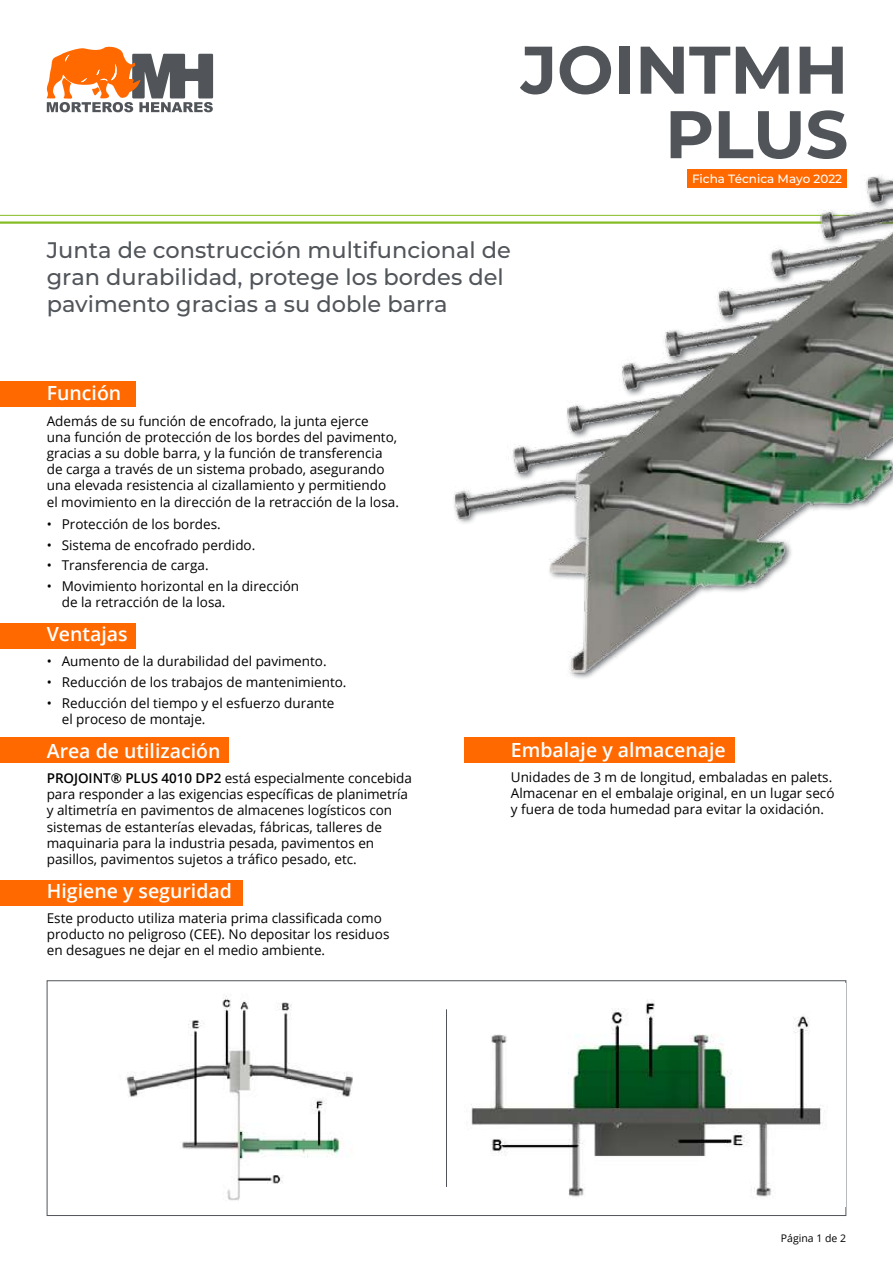
<style>
.page{position:relative;width:893px;height:1263px;background:#fff}
.page>*{position:absolute;margin:0;border:0;box-sizing:border-box;transform-origin:0 0}
.t1{font:700 67.2px/64.5px "Montserrat";letter-spacing:-.005em;color:#51555a;text-align:right}
.t2{font:500 22.5px/27px "Montserrat";color:#51555a}
.t3{font:600 19.5px "Open Sans";color:#fff}
.t4{font:13.5px/16.2px "Open Sans";color:#000}
.t5{font:500 12px "Montserrat";color:#fff}
.t6{font:10.5px "Open Sans";color:#000}
.s1{font-weight:600}
</style>
<div class="page">
<hr style="left:0;top:221px;width:893px;height:3px;background:#86bc23">
<hr style="left:0;top:215px;width:893px;height:1px;background:#86bc23">
<div style="left:0;top:623px;width:136px;height:25px;background:#ff6900"></div>
<div style="left:0;top:738px;width:229px;height:25px;background:#ff6900"></div>
<div style="left:0;top:880px;width:242px;height:25px;background:#ff6900"></div>
<div style="left:0;top:381px;width:136px;height:26px;background:#ff6900"></div>
<svg style="left:46px;top:47px;width:167px;height:65px"></svg>
<img style="left:430px;top:169px;width:463px;height:510px">
<hr style="left:446px;top:1009px;width:1px;height:178px;background:#51555a">
<div style="left:47px;top:980px;width:799px;height:236px;border:1px solid #51555a"></div>
<img style="left:126px;top:995px;width:227px;height:206px">
<img style="left:471px;top:984px;width:374px;height:222px">
<div style="left:464px;top:737px;width:270px;height:26px;background:#ff6900"></div>
<div style="left:688px;top:170px;width:159px;height:18px;background:#ff6900"></div>
<h1 class="t1" style="left:521px;top:34px;width:329px">JOINTMH<br>PLUS</h1>
<p class="t5" style="left:692px;top:170px;width:152px">Ficha Técnica Mayo 2022</p>
<h2 class="t2" style="left:47px;top:236px;width:466px">Junta de construcción multifuncional de gran durabilidad, protege los bordes del pavimento gracias a su doble barra</h2>
<h3 class="t3" style="left:47px;top:380px;width:76px">Función</h3>
<p class="t4" style="left:47px;top:412px;width:354px">Además de su función de encofrado, la junta ejerce<br>una función de protección de los bordes del pavimento, gracias a su doble barra, y la función de transferencia de carga a través de un sistema probado, asegurando una elevada resistencia al cizallamiento y permitiendo el movimiento en la dirección de la retracción de la losa.</p>
<p class="t4" style="left:47px;top:515px;width:176px">• Protección de los bordes.</p>
<p class="t4" style="left:47px;top:536px;width:210px">• Sistema de encofrado perdido.</p>
<p class="t4" style="left:47px;top:557px;width:163px">• Transferencia de carga.</p>
<p class="t4" style="left:62px;top:577px;width:239px;text-indent:-15px">• Movimiento horizontal en la dirección de la retracción de la losa.</p>
<h3 class="t3" style="left:47px;top:620px;width:82px">Ventajas</h3>
<p class="t4" style="left:47px;top:653px;width:281px">• Aumento de la durabilidad del pavimento.</p>
<p class="t4" style="left:47px;top:673px;width:301px">• Reducción de los trabajos de mantenimiento.</p>
<p class="t4" style="left:62px;top:694px;width:274px;text-indent:-15px">• Reducción del tiempo y el esfuerzo durante el proceso de montaje.</p>
<h3 class="t3" style="left:47px;top:737px;width:175px">Area de utilización</h3>
<p class="t4" style="left:47px;top:769px;width:367px"><span class="s1">PROJOINT® PLUS 4010 DP2</span> está especialmente concebida para responder a las exigencias específicas de planimetría y altimetría en pavimentos de almacenes logísticos con sistemas de estanterías elevadas, fábricas, talleres de maquinaria para la industria pesada, pavimentos en pasillos, pavimentos sujetos a tráfico pesado, etc.</p>
<h3 class="t3" style="left:47px;top:877px;width:187px">Higiene y seguridad</h3>
<p class="t4" style="left:47px;top:910px;width:344px">Este producto utiliza materia prima classificada como producto no peligroso (CEE). No depositar los residuos en desagues ne dejar en el medio ambiente.</p>
<h3 class="t3" style="left:511px;top:736px;width:216px">Embalaje y almacenaje</h3>
<p class="t4" style="left:511px;top:768px;width:325px">Unidades de 3 m de longitud, embaladas en palets.<br>Almacenar en el embalaje original, en un lugar secó y fuera de toda humedad para evitar la oxidación.</p>
<p class="t6" style="left:781px;top:1230px;width:67px">Página 1 de 2</p>
</div>
